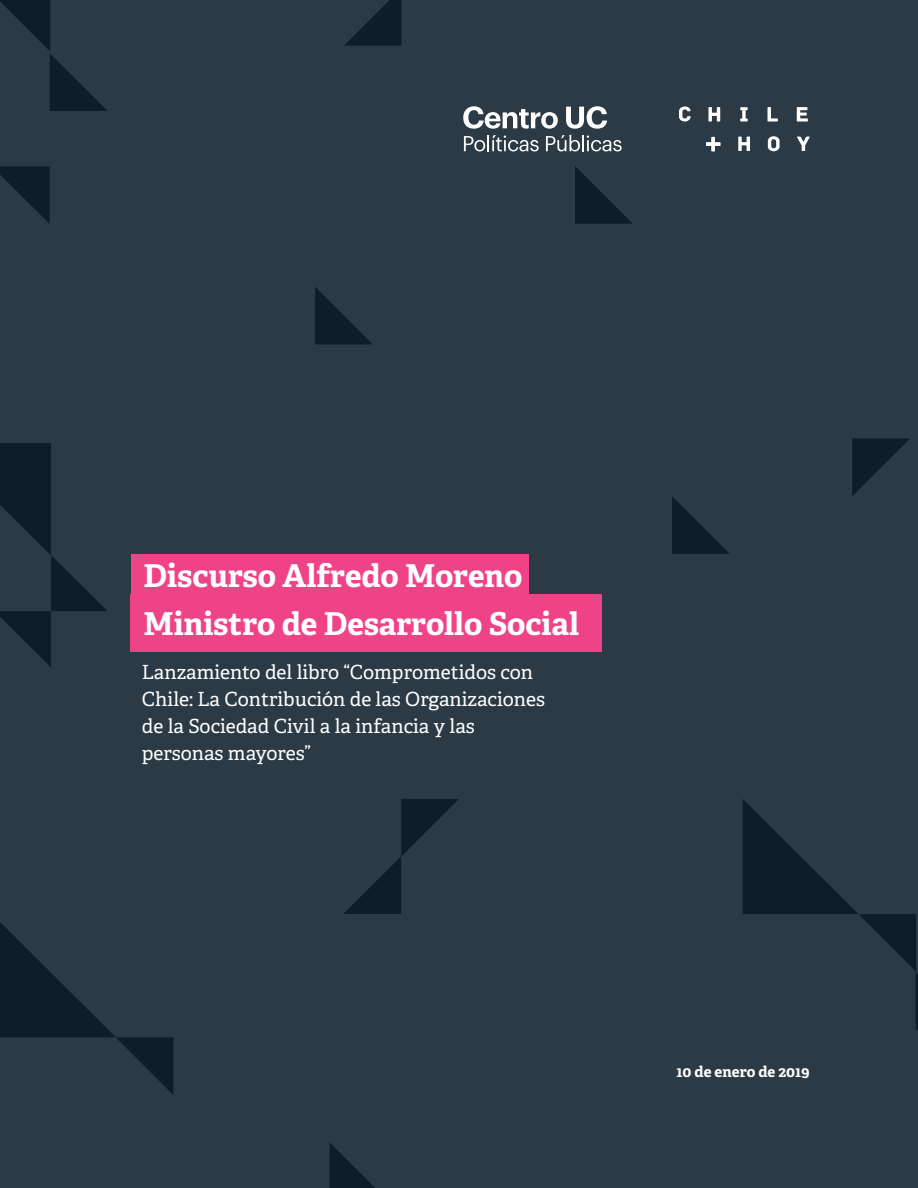
<style>
.page{position:relative;width:918px;height:1188px;background:#2b3a45}
.page>*{position:absolute;margin:0;border:0;box-sizing:border-box;transform-origin:0 0}
.t1{font:700 31.5px "Adelle";color:#fff}
.t2{font:19.5px/27px "Adelle";color:#fff}
.t3{font:700 15px "Adelle";letter-spacing:-.005em;color:#fff}
</style>
<div class="page">
<svg style="left:463px;top:106px;width:95px;height:23px"></svg>
<svg style="left:566px;top:106px;width:41px;height:23px"></svg>
<svg style="left:464px;top:135px;width:75px;height:16px"></svg>
<svg style="left:546px;top:135px;width:76px;height:16px"></svg>
<svg style="left:740px;top:107px;width:8px;height:14px"></svg>
<svg style="left:679px;top:106px;width:12px;height:15px"></svg>
<svg style="left:708px;top:107px;width:12px;height:14px"></svg>
<svg style="left:768px;top:107px;width:10px;height:15px"></svg>
<svg style="left:797px;top:107px;width:11px;height:15px"></svg>
<svg style="left:711px;top:137px;width:4px;height:14px"></svg>
<svg style="left:706px;top:142px;width:14px;height:4px"></svg>
<svg style="left:738px;top:137px;width:12px;height:14px"></svg>
<svg style="left:768px;top:136px;width:12px;height:15px"></svg>
<svg style="left:797px;top:137px;width:13px;height:14px"></svg>
<div style="left:131px;top:554px;width:398px;height:48px;background:#ef4388"></div>
<div style="left:131px;top:594px;width:471px;height:58px;background:#ef4388"></div>
<svg style="left:575px;top:166px;width:57px;height:58px"></svg>
<svg style="left:315px;top:287px;width:57px;height:57px"></svg>
<svg style="left:344px;top:0;width:58px;height:46px"></svg>
<svg style="left:672px;top:497px;width:58px;height:57px"></svg>
<svg style="left:0;top:922px;width:173px;height:172px"></svg>
<svg style="left:344px;top:799px;width:115px;height:115px"></svg>
<svg style="left:852px;top:439px;width:57px;height:57px"></svg>
<svg style="left:0;top:443px;width:107px;height:224px"></svg>
<svg style="left:0;top:166px;width:50px;height:58px"></svg>
<svg style="left:0;top:0;width:107px;height:111px"></svg>
<svg style="left:330px;top:1143px;width:45px;height:45px"></svg>
<svg style="left:743px;top:799px;width:175px;height:231px"></svg>
<p class="t1" style="left:143px;top:556px;width:381px">Discurso Alfredo Moreno</p>
<p class="t1" style="left:143px;top:603px;width:437px">Ministro de Desarrollo Social</p>
<p class="t2" style="left:142px;top:659px;width:405px">Lanzamiento del libro “Comprometidos con Chile: La Contribución de las Organizaciones de la Sociedad Civil a la infancia y las personas mayores”</p>
<p class="t3" style="left:676px;top:1062px;width:135px">10 de enero de 2019</p>
</div>
